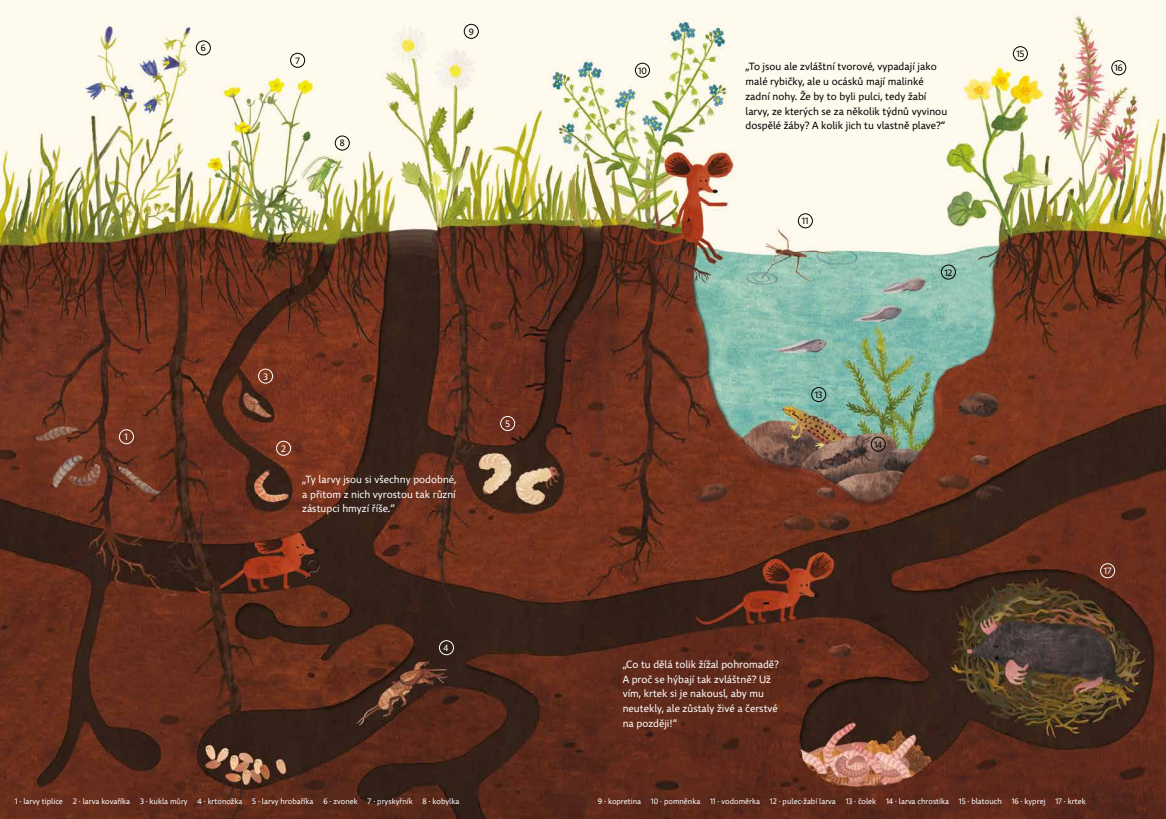
<style>
.page{position:relative;width:1166px;height:819px;background:#fff}
.page>*{position:absolute;margin:0;border:0;box-sizing:border-box;transform-origin:0 0}
.t1{font:10.5px/14.9px "Comenia Sans";color:#fff;text-align:justify}
.t2{font:10.5px/14.9px "Comenia Sans";color:#000}
.t3{font:9.19px "Comenia Sans";letter-spacing:.005em;color:#000}
.t4{font:9.19px "Comenia Sans";color:#fff}
.t5{font:7.88px "Comenia Sans";color:#fff}
</style>
<div class="page">
<img style="left:0;top:0;width:1166px;height:819px">
<div style="left:196px;top:41px;width:15px;height:14px;border:1px solid #000;border-radius:50%"></div>
<div style="left:290px;top:53px;width:15px;height:15px;border:1px solid #000;border-radius:50%"></div>
<div style="left:335px;top:136px;width:15px;height:14px;border:1px solid #000;border-radius:50%"></div>
<div style="left:464px;top:24px;width:15px;height:15px;border:1px solid #000;border-radius:50%"></div>
<div style="left:635px;top:63px;width:15px;height:15px;border:1px solid #000;border-radius:50%"></div>
<div style="left:798px;top:213px;width:15px;height:15px;border:1px solid #000;border-radius:50%"></div>
<div style="left:941px;top:265px;width:15px;height:14px;border:1px solid #000;border-radius:50%"></div>
<div style="left:811px;top:387px;width:15px;height:15px;border:1px solid #000;border-radius:50%"></div>
<div style="left:871px;top:437px;width:14px;height:14px;border:1px solid #000;border-radius:50%"></div>
<div style="left:119px;top:429px;width:15px;height:15px;border:1px solid #fff;border-radius:50%"></div>
<div style="left:276px;top:441px;width:15px;height:14px;border:1px solid #fff;border-radius:50%"></div>
<div style="left:258px;top:369px;width:15px;height:14px;border:1px solid #fff;border-radius:50%"></div>
<div style="left:439px;top:640px;width:15px;height:15px;border:1px solid #fff;border-radius:50%"></div>
<div style="left:500px;top:416px;width:15px;height:15px;border:1px solid #fff;border-radius:50%"></div>
<div style="left:1013px;top:46px;width:15px;height:15px;border:1px solid #000;border-radius:50%"></div>
<div style="left:1111px;top:60px;width:15px;height:15px;border:1px solid #000;border-radius:50%"></div>
<div style="left:1100px;top:563px;width:15px;height:15px;border:1px solid #fff;border-radius:50%"></div>
<p class="t3" style="left:201px;top:42px;width:7px">6</p>
<p class="t3" style="left:295px;top:55px;width:6px">7</p>
<p class="t3" style="left:340px;top:137px;width:6px">8</p>
<p class="t3" style="left:469px;top:26px;width:7px">9</p>
<p class="t3" style="left:638px;top:65px;width:10px">10</p>
<h1 class="t2" style="left:745px;top:59px;width:203px">„To jsou ale zvláštní tvorové, vypadají jako malé rybičky, ale u ocásků mají malinké zadní nohy. Že by to byli pulci, tedy žabí larvy, ze kterých se za několik týdnů vyvinou dospělé žáby? A kolik jich tu vlastně plave?“</h1>
<p class="t3" style="left:802px;top:215px;width:8px">11</p>
<p class="t3" style="left:944px;top:266px;width:10px">12</p>
<p class="t3" style="left:1016px;top:48px;width:9px">15</p>
<p class="t3" style="left:1114px;top:62px;width:10px">16</p>
<p class="t4" style="left:125px;top:431px;width:5px">1</p>
<p class="t4" style="left:263px;top:370px;width:6px">3</p>
<p class="t4" style="left:281px;top:442px;width:6px">2</p>
<h1 class="t1" style="left:302px;top:472px;width:156px">„Ty larvy jsou si všechny podobné, a přitom z nich vyrostou tak různí zástupci hmyzí říše.“</h1>
<p class="t4" style="left:505px;top:418px;width:6px">5</p>
<p class="t3" style="left:815px;top:389px;width:9px">13</p>
<p class="t3" style="left:874px;top:438px;width:10px">14</p>
<p class="t4" style="left:1104px;top:565px;width:9px">17</p>
<p class="t4" style="left:443px;top:642px;width:7px">4</p>
<h1 class="t1" style="left:623px;top:656px;width:158px;text-align:left">„Co tu dělá tolik žížal pohromadě?<br>A proč se hýbají tak zvláštně? Už vím, krtek si je nakousl, aby mu neutekly, ale zůstaly živé a čerstvé na později!“</h1>
<p class="t5" style="left:15px;top:796px;width:446px">1 . larvy tiplice 2 . larva kovaříka 3 . kukla můry 4 . krtonožka 5 . larvy hrobaříka 6 . zvonek 7 . pryskyřník 8 . kobylka</p>
<p class="t5" style="left:598px;top:796px;width:489px">9 . kopretina 10 . pomněnka 11 . vodoměrka 12 . pulec-žabí larva 13 . čolek 14 . larva chrostíka 15 . blatouch 16 . kyprej 17 . krtek</p>
</div>
